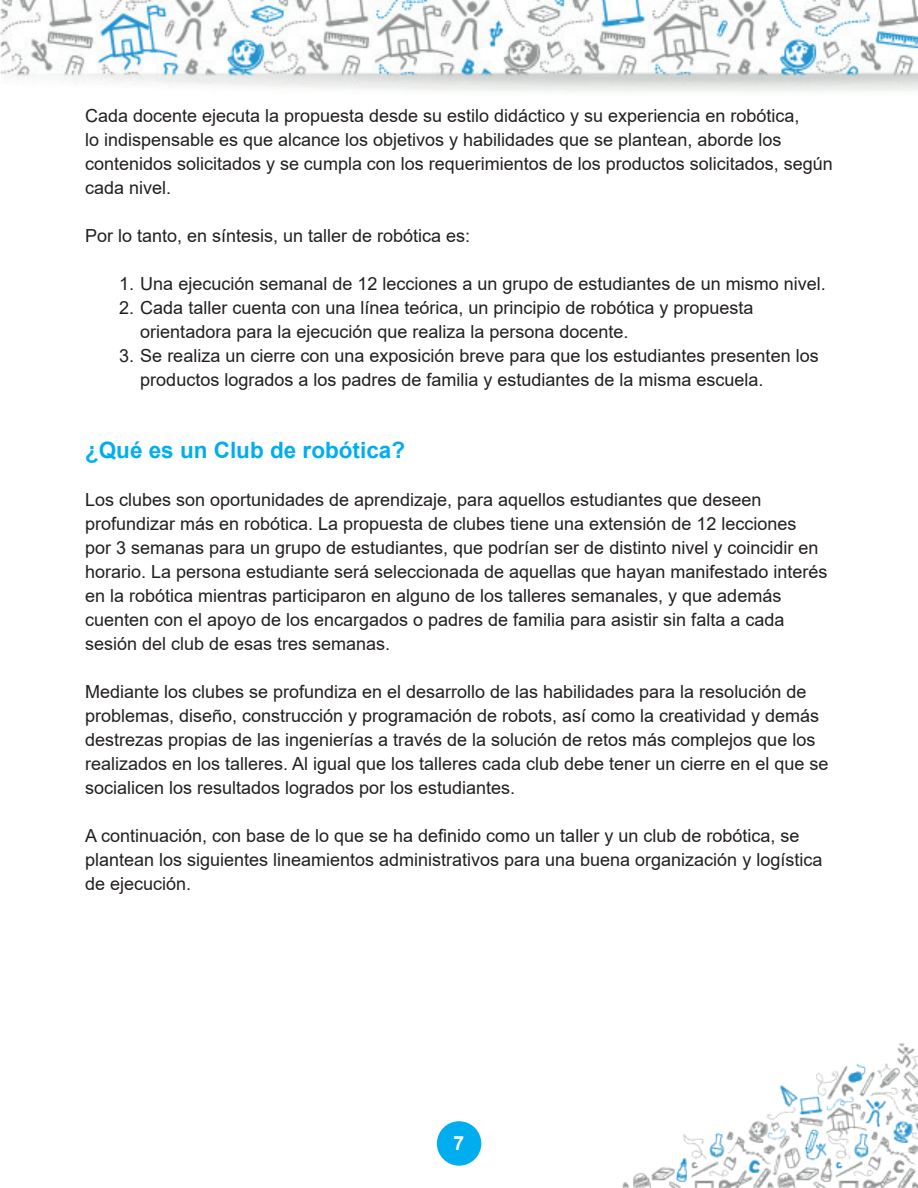
<style>
.page{position:relative;width:918px;height:1188px;background:#fff}
.page>*{position:absolute;margin:0;border:0;box-sizing:border-box;transform-origin:0 0}
.t1{font:700 22.5px "Arial";color:#00aeef}
.t2{font:700 19.5px "Arial";color:#fff}
.t3{font:18px/24px "Arial";color:#231f20}
</style>
<div class="page">
<img style="left:0;top:0;width:918px;height:1188px">
<div style="left:437px;top:1121px;width:44px;height:45px;background:#00aeef;border-radius:50%"></div>
<p class="t3" style="left:85px;top:104px;width:749px">Cada docente ejecuta la propuesta desde su estilo didáctico y su experiencia en robótica,<br>lo indispensable es que alcance los objetivos y habilidades que se plantean, aborde los contenidos solicitados y se cumpla con los requerimientos de los productos solicitados, según cada nivel.</p>
<p class="t3" style="left:85px;top:224px;width:387px">Por lo tanto, en síntesis, un taller de robótica es:</p>
<p class="t3" style="left:119px;top:272px;width:708px">1. Una ejecución semanal de 12 lecciones a un grupo de estudiantes de un mismo nivel.</p>
<p class="t3" style="left:140px;top:296px;width:615px;text-indent:-21px">2. Cada taller cuenta con una línea teórica, un principio de robótica y propuesta orientadora para la ejecución que realiza la persona docente.</p>
<p class="t3" style="left:140px;top:344px;width:680px;text-indent:-21px">3. Se realiza un cierre con una exposición breve para que los estudiantes presenten los productos logrados a los padres de familia y estudiantes de la misma escuela.</p>
<p class="t1" style="left:85px;top:434px;width:322px">¿Qué es un Club de robótica?</p>
<p class="t3" style="left:85px;top:488px;width:744px">Los clubes son oportunidades de aprendizaje, para aquellos estudiantes que deseen profundizar más en robótica. La propuesta de clubes tiene una extensión de 12 lecciones<br>por 3 semanas para un grupo de estudiantes, que podrían ser de distinto nivel y coincidir en horario. La persona estudiante será seleccionada de aquellas que hayan manifestado interés en la robótica mientras participaron en alguno de los talleres semanales, y que además cuenten con el apoyo de los encargados o padres de familia para asistir sin falta a cada sesión del club de esas tres semanas.</p>
<p class="t3" style="left:85px;top:680px;width:745px">Mediante los clubes se profundiza en el desarrollo de las habilidades para la resolución de problemas, diseño, construcción y programación de robots, así como la creatividad y demás destrezas propias de las ingenierías a través de la solución de retos más complejos que los realizados en los talleres. Al igual que los talleres cada club debe tener un cierre en el que se socialicen los resultados logrados por los estudiantes.</p>
<p class="t3" style="left:85px;top:824px;width:739px">A continuación, con base de lo que se ha definido como un taller y un club de robótica, se plantean los siguientes lineamientos administrativos para una buena organización y logística de ejecución.</p>
<p class="t2" style="left:454px;top:1130px;width:12px">7</p>
</div>
